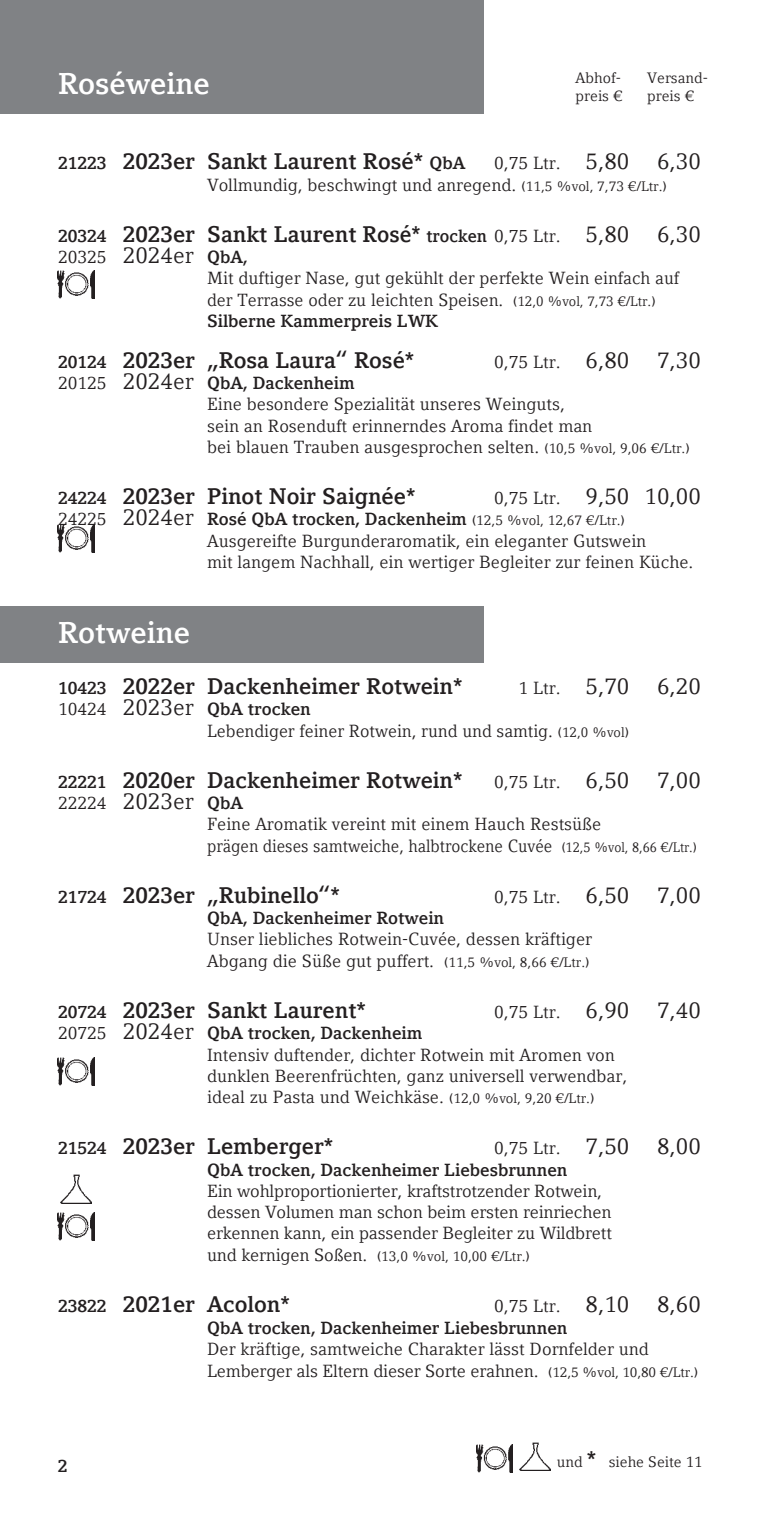
<style>
.page{position:relative;width:773px;height:1517px;background:#fff}
.page>*{position:absolute;margin:0;border:0;box-sizing:border-box;transform-origin:0 0}
.t1{font:700 30px "Compatil Letter LTW01";color:#fff}
.t2{font:700 22.5px/21.2px "Compatil Letter LTW01";color:#231f20}
.t3{font:22.5px "Compatil Letter LTW01";color:#231f20}
.t4{font:17.5px/21.2px "Compatil Letter LTW01";color:#231f20}
.t5{font:700 17.5px/21.2px "Compatil Letter LTW01";color:#231f20}
.t6{font:15px/18px "Compatil Letter LTW01";color:#231f20}
.t7{font:13.75px "Compatil Letter LTW01";color:#231f20}
.s1{font-size:17.5px}
.s2{font-size:22.5px}
.s3{font-size:13.75px}
.s4{font-weight:400;font-size:17.5px}
.s5{font-weight:400}
.s6{font-weight:700}
.s7{font-weight:700;font-size:17.5px}
.s8{font-weight:400;font-size:22.5px}
.s9{font-weight:700;font-size:22.5px}
</style>
<div class="page">
<div style="left:0;top:0;width:483px;height:113px;background:#808285"></div>
<img style="left:58px;top:270px;width:36px;height:28px">
<img style="left:58px;top:1057px;width:36px;height:28px">
<img style="left:58px;top:1213px;width:36px;height:28px">
<img style="left:58px;top:524px;width:36px;height:28px">
<div style="left:0;top:606px;width:483px;height:57px;background:#808285"></div>
<img style="left:476px;top:1444px;width:36px;height:28px">
<img style="left:519px;top:1442px;width:31px;height:28px">
<img style="left:61px;top:1175px;width:31px;height:28px">
<h1 class="t1" style="left:58px;top:66px;width:153px">Roséweine</h1>
<p class="t6" style="left:575px;top:68px;width:49px">Abhof&shy;preis €</p>
<p class="t6" style="left:647px;top:68px;width:62px">Versand&shy;preis €</p>
<p class="t2" style="left:58px;top:151px;width:408px"><span class="s1">21223</span> 2023er Sankt Laurent Rosé* <span class="s1">QbA</span></p>
<p class="t4" style="left:207px;top:152px;width:495px;text-indent:287px">0,75 Ltr. <span class="s2">5,80 6,30<br></span>Vollmundig, beschwingt und anregend. <span class="s3">(11,5 %vol, 7,73 €/Ltr.)</span></p>
<p class="t2" style="left:58px;top:223px;width:644px"><span class="s1">20324</span> 2023er Sankt Laurent Rosé* <span class="s1">trocken</span> <span class="s4">0,75 Ltr.</span> <span class="s5">5,80 6,30<br></span><span class="s4">20325</span> <span class="s5">2024er</span> <span class="s1">QbA,</span></p>
<p class="t4" style="left:207px;top:267px;width:473px">Mit duftiger Nase, gut gekühlt der perfekte Wein einfach auf der Terrasse oder zu leichten Speisen. <span class="s3">(12,0 %vol, 7,73 €/Ltr.)<br></span><span class="s6">Silberne Kammerpreis LWK</span></p>
<p class="t2" style="left:58px;top:349px;width:357px"><span class="s1">20124</span> 2023er „Rosa Laura“ Rosé*</p>
<p class="t4" style="left:494px;top:351px;width:208px">0,75 Ltr. <span class="s2">6,80 7,30</span></p>
<p class="t4" style="left:207px;top:372px;width:484px;text-indent:-149px">20125 <span class="s2">2024er</span> <span class="s6">QbA, Dackenheim<br></span>Eine besondere Spezialität unseres Weinguts,<br>sein an Rosenduft erinnerndes Aroma findet man<br>bei blauen Trauben ausgesprochen selten. <span class="s3">(10,5 %vol, 9,06 €/Ltr.)</span></p>
<p class="t2" style="left:58px;top:485px;width:359px"><span class="s1">24224</span> 2023er Pinot Noir Saignée*</p>
<p class="t3" style="left:494px;top:483px;width:208px"><span class="s1">0,75 Ltr.</span> 9,50 10,00</p>
<p class="t4" style="left:207px;top:508px;width:487px;text-indent:-149px">24225 <span class="s2">2024er</span> <span class="s6">Rosé QbA trocken, Dackenheim</span> <span class="s3">(12,5 %vol, 12,67 €/Ltr.)<br></span>Ausgereifte Burgunderaromatik, ein eleganter Gutswein<br>mit langem Nachhall, ein wertiger Begleiter zur feinen Küche.</p>
<h1 class="t1" style="left:58px;top:615px;width:134px">Rotweine</h1>
<p class="t2" style="left:58px;top:675px;width:406px"><span class="s1">10423</span> 2022er Dackenheimer Rotwein*</p>
<p class="t3" style="left:518px;top:673px;width:184px"><span class="s1">1 Ltr.</span> 5,70 6,20</p>
<p class="t4" style="left:207px;top:698px;width:423px;text-indent:-149px">10424 <span class="s2">2023er</span> <span class="s6">QbA trocken<br></span>Lebendiger feiner Rotwein, rund und samtig. <span class="s3">(12,0 %vol)</span></p>
<p class="t2" style="left:58px;top:769px;width:406px"><span class="s1">22221</span> 2020er Dackenheimer Rotwein*</p>
<p class="t4" style="left:494px;top:771px;width:208px">0,75 Ltr. <span class="s2">6,50 7,00</span></p>
<p class="t3" style="left:58px;top:788px;width:186px"><span class="s1">22224</span> 2023er <span class="s7">QbA</span></p>
<p class="t4" style="left:207px;top:813px;width:491px">Feine Aromatik vereint mit einem Hauch Restsüße<br>prägen dieses samtweiche, halbtrockene Cuvée <span class="s3">(12,5 %vol, 8,66 €/Ltr.)</span></p>
<p class="t2" style="left:58px;top:884px;width:283px"><span class="s1">21724</span> 2023er „Rubinello“*</p>
<p class="t4" style="left:494px;top:886px;width:208px">0,75 Ltr. <span class="s2">6,50 7,00</span></p>
<p class="t5" style="left:207px;top:907px;width:238px">QbA, Dackenheimer Rotwein</p>
<p class="t4" style="left:207px;top:928px;width:386px">Unser liebliches Rotwein-Cuvée, dessen kräftiger<br>Abgang die Süße gut puffert. <span class="s3">(11,5 %vol, 8,66 €/Ltr.)</span></p>
<p class="t2" style="left:58px;top:999px;width:309px"><span class="s1">20724</span> 2023er Sankt Laurent*</p>
<p class="t4" style="left:494px;top:1001px;width:208px">0,75 Ltr. <span class="s2">6,90 7,40</span></p>
<p class="t4" style="left:207px;top:1022px;width:421px;text-indent:-149px">20725 <span class="s2">2024er</span> <span class="s6">QbA trocken, Dackenheim<br></span>Intensiv duftender, dichter Rotwein mit Aromen von dunklen Beerenfrüchten, ganz universell verwendbar, ideal zu Pasta und Weichkäse. <span class="s3">(12,0 %vol, 9,20 €/Ltr.)</span></p>
<p class="t2" style="left:58px;top:1135px;width:276px"><span class="s1">21524</span> 2023er Lemberger*</p>
<p class="t5" style="left:207px;top:1137px;width:495px;text-indent:287px"><span class="s5">0,75 Ltr.</span> <span class="s8">7,50 8,00<br></span>QbA trocken, Dackenheimer Liebesbrunnen</p>
<p class="t4" style="left:207px;top:1180px;width:406px">Ein wohlproportionierter, kraftstrotzender Rotwein, dessen Volumen man schon beim ersten reinriechen erkennen kann, ein passender Begleiter zu Wildbrett</p>
<p class="t7" style="left:207px;top:1247px;width:324px"><span class="s1">und kernigen Soßen.</span> (13,0 %vol, 10,00 €/Ltr.)</p>
<p class="t2" style="left:58px;top:1293px;width:233px"><span class="s1">23822</span> 2021er Acolon*</p>
<p class="t5" style="left:207px;top:1295px;width:495px;text-indent:287px"><span class="s5">0,75 Ltr.</span> <span class="s8">8,10 8,60<br></span>QbA trocken, Dackenheimer Liebesbrunnen</p>
<p class="t4" style="left:207px;top:1338px;width:492px">Der kräftige, samtweiche Charakter lässt Dornfelder und<br>Lemberger als Eltern dieser Sorte erahnen. <span class="s3">(12,5 %vol, 10,80 €/Ltr.)</span></p>
<p class="t5" style="left:58px;top:1455px;width:11px">2</p>
<p class="t6" style="left:557px;top:1452px;width:147px">und <span class="s9">*</span> siehe Seite 11</p>
</div>
